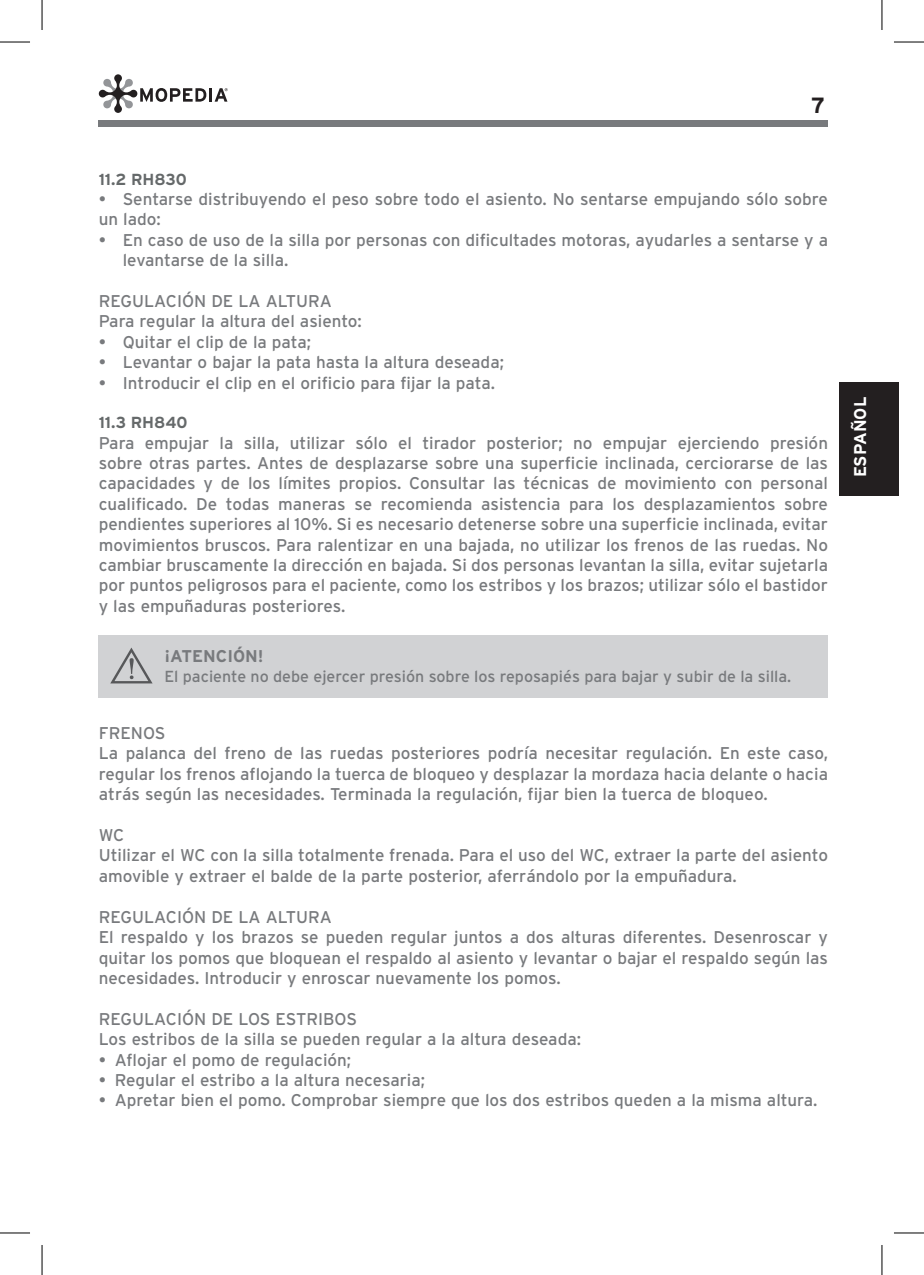
<style>
.page{position:relative;width:924px;height:1275px;background:#fff}
.page>*{position:absolute;margin:0;border:0;box-sizing:border-box;transform-origin:0 0}
.t1{font:700 22px "Interstate";color:#231f20}
.t2{font:17px/20.4px "Interstate";color:#787a7d}
.t3{font:700 17px "Interstate";color:#787a7d}
.t4{font:700 17px "Interstate";color:#fff}
.t5{font:16px "Interstate";color:#787a7d}
.t6{font:700 16px "Interstate";color:#65696a}
</style>
<div class="page">
<div style="left:99px;top:120px;width:728px;height:7px;background:#787a7d"></div>
<svg style="left:99px;top:74px;width:107px;height:39px"></svg>
<hr style="left:209px;top:88px;width:3px;height:14px;background:#231f20">
<svg style="left:214px;top:88px;width:13px;height:14px"></svg>
<div style="left:838px;top:383px;width:60px;height:113px;background:#231f20"></div>
<div style="left:99px;top:635px;width:728px;height:63px;background:#d1d2d4"></div>
<svg style="left:110px;top:647px;width:42px;height:36px"></svg>
<hr style="left:0;top:42px;width:30px;height:1px;background:#000">
<hr style="left:893px;top:42px;width:30px;height:1px;background:#000">
<hr style="left:0;top:1232px;width:30px;height:1px;background:#000">
<hr style="left:893px;top:1232px;width:30px;height:1px;background:#000">
<hr style="left:42px;top:0;width:1px;height:30px;background:#000">
<hr style="left:42px;top:1245px;width:1px;height:30px;background:#000">
<hr style="left:881px;top:0;width:1px;height:30px;background:#000">
<hr style="left:881px;top:1245px;width:1px;height:30px;background:#000">
<p class="t1" style="left:810px;top:93px;width:15px">7</p>
<p class="t6" style="left:99px;top:170px;width:89px">11.2 RH830</p>
<p class="t2" style="left:99px;top:189px;width:730px">• Sentarse distribuyendo el peso sobre todo el asiento. No sentarse empujando sólo sobre un lado:</p>
<p class="t2" style="left:123px;top:229px;width:706px;text-indent:-24px">• En caso de uso de la silla por personas con dificultades motoras, ayudarles a sentarse y a levantarse de la silla.</p>
<p class="t2" style="left:99px;top:291px;width:264px">REGULACIÓN DE LA ALTURA<br>Para regular la altura del asiento:</p>
<p class="t2" style="left:99px;top:331px;width:214px">• Quitar el clip de la pata;</p>
<p class="t2" style="left:99px;top:352px;width:406px">• Levantar o bajar la pata hasta la altura deseada;</p>
<p class="t2" style="left:99px;top:372px;width:397px">• Introducir el clip en el orificio para fijar la pata.</p>
<p class="t6" style="left:99px;top:413px;width:90px">11.3 RH840</p>
<p class="t2" style="left:99px;top:432px;width:730px;text-align:justify">Para empujar la silla, utilizar sólo el tirador posterior; no empujar ejerciendo presión sobre otras partes. Antes de desplazarse sobre una superficie inclinada, cerciorarse de las capacidades y de los límites propios. Consultar las técnicas de movimiento con personal cualificado. De todas maneras se recomienda asistencia para los desplazamientos sobre pendientes superiores al 10%. Si es necesario detenerse sobre una superficie inclinada, evitar movimientos bruscos. Para ralentizar en una bajada, no utilizar los frenos de las ruedas. No cambiar bruscamente la dirección en bajada. Si dos personas levantan la silla, evitar sujetarla por puntos peligrosos para el paciente, como los estribos y los brazos; utilizar sólo el bastidor y las empuñaduras posteriores.</p>
<p class="t3" style="left:164px;top:646px;width:101px">¡ATENCIÓN!</p>
<p class="t5" style="left:164px;top:667px;width:628px">El paciente no debe ejercer presión sobre los reposapiés para bajar y subir de la silla.</p>
<p class="t2" style="left:99px;top:722px;width:730px">FRENOS<br>La palanca del freno de las ruedas posteriores podría necesitar regulación. En este caso, regular los frenos aflojando la tuerca de bloqueo y desplazar la mordaza hacia delante o hacia atrás según las necesidades. Terminada la regulación, fijar bien la tuerca de bloqueo.</p>
<p class="t2" style="left:99px;top:824px;width:730px">WC<br>Utilizar el WC con la silla totalmente frenada. Para el uso del WC, extraer la parte del asiento amovible y extraer el balde de la parte posterior, aferrándolo por la empuñadura.</p>
<p class="t2" style="left:99px;top:906px;width:730px">REGULACIÓN DE LA ALTURA<br>El respaldo y los brazos se pueden regular juntos a dos alturas diferentes. Desenroscar y quitar los pomos que bloquean el respaldo al asiento y levantar o bajar el respaldo según las necesidades. Introducir y enroscar nuevamente los pomos.</p>
<p class="t2" style="left:99px;top:1008px;width:483px">REGULACIÓN DE LOS ESTRIBOS<br>Los estribos de la silla se pueden regular a la altura deseada:</p>
<p class="t2" style="left:99px;top:1049px;width:254px">• Aflojar el pomo de regulación;</p>
<p class="t2" style="left:99px;top:1069px;width:328px">• Regular el estribo a la altura necesaria;</p>
<p class="t2" style="left:99px;top:1090px;width:719px">• Apretar bien el pomo. Comprobar siempre que los dos estribos queden a la misma altura.</p>
<p class="t4" style="left:850px;top:477px;width:82px;rotate:-90deg">ESPAÑOL</p>
</div>
